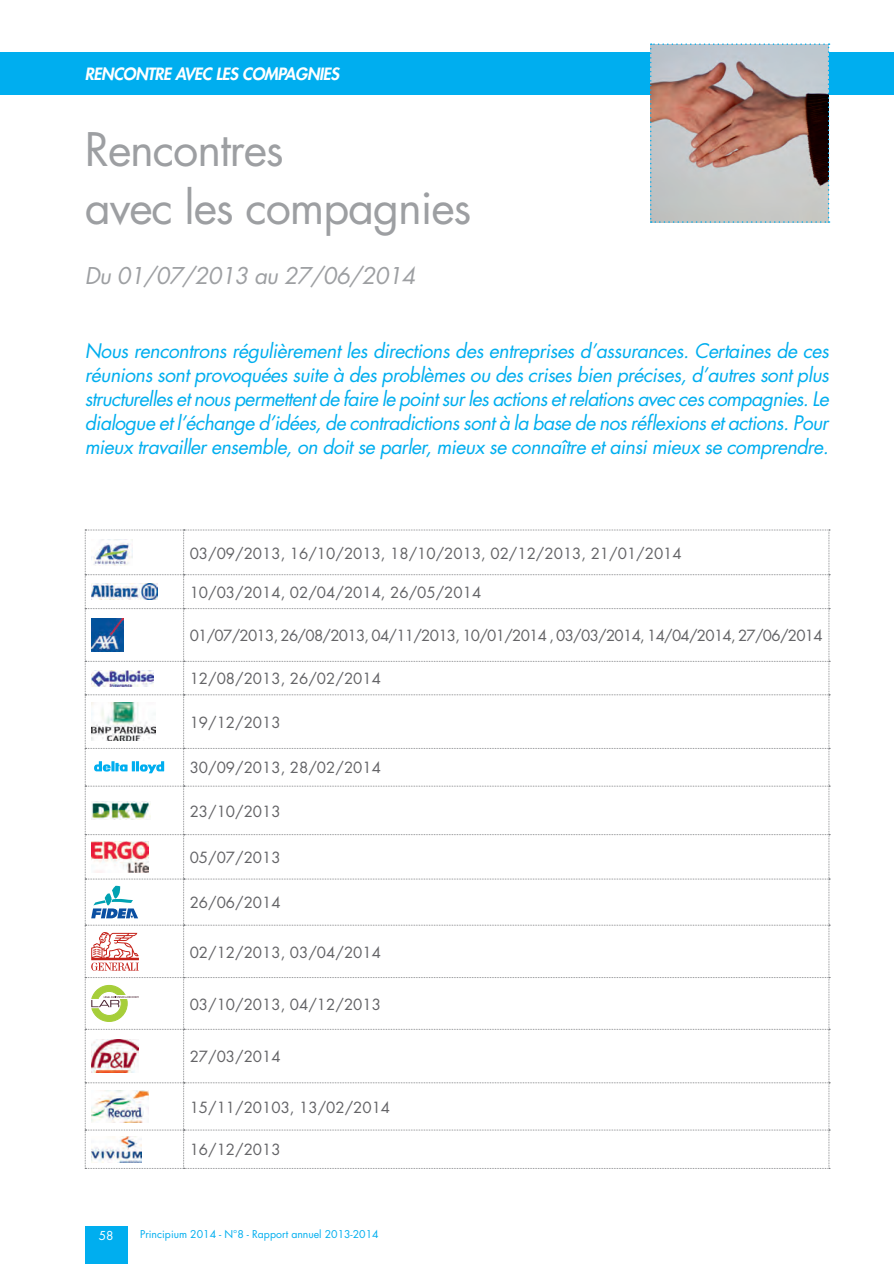
<style>
.page{position:relative;width:894px;height:1264px;background:#fff}
.page>*{position:absolute;margin:0;border:0;box-sizing:border-box;transform-origin:0 0}
.t1{font:45px/58.5px "Futura Std";letter-spacing:-.025em;color:#9d9fa2}
.t2{font:italic 22.5px "Futura Std";letter-spacing:-.025em;color:#9d9fa2}
.t3{font:italic 19.5px/24px "Futura Std";letter-spacing:-.025em;color:#00aeef;text-align:justify}
.t4{font:italic 800 16.5px "Futura Std";letter-spacing:-.025em;color:#fff}
.t5{font:15px "Futura Std";color:#636366}
.t6{font:15px "Futura Std";letter-spacing:-.045em;color:#636366}
.t7{font:12px "Futura Std";color:#fff}
.t8{font:10.5px "Futura Std";color:#00aeef}
</style>
<div class="page">
<hr style="left:893px;top:53px;width:1px;height:42px;background:#00aeef">
<div style="left:0;top:52px;width:893px;height:43px;background:#00aeef"></div>
<div style="left:85px;top:1226px;width:42px;height:38px;background:#00aeef"></div>
<svg style="left:650px;top:43px;width:180px;height:180px;background:#b2a29e"></svg>
<svg style="left:85px;top:530px;width:745px;height:639px"></svg>
<img style="left:91px;top:1040px;width:48px;height:32px">
<img style="left:91px;top:1090px;width:58px;height:32px">
<img style="left:91px;top:1136px;width:50px;height:26px">
<p class="t4" style="left:85px;top:64px;width:256px">RENCONTRE AVEC LES COMPAGNIES</p>
<h1 class="t1" style="left:85px;top:121px;width:388px">Rencontres<br>avec les compagnies</h1>
<p class="t2" style="left:85px;top:262px;width:332px">Du 01/07/2013 au 27/06/2014</p>
<p class="t3" style="left:85px;top:339px;width:746px">Nous rencontrons régulièrement les directions des entreprises d’assurances. Certaines de ces réunions sont provoquées suite à des problèmes ou des crises bien précises, d’autres sont plus structurelles et nous permettent de faire le point sur les actions et relations avec ces compagnies. Le dialogue et l’échange d’idées, de contradictions sont à la base de nos réflexions et actions. Pour mieux travailler ensemble, on doit se parler, mieux se connaître et ainsi mieux se comprendre.</p>
<p class="t5" style="left:190px;top:543px;width:494px">03/09/2013, 16/10/2013, 18/10/2013, 02/12/2013, 21/01/2014</p>
<p class="t5" style="left:190px;top:583px;width:293px">10/03/2014, 02/04/2014, 26/05/2014</p>
<p class="t6" style="left:190px;top:626px;width:634px">01/07/2013, 26/08/2013, 04/11/2013, 10/01/2014 , 03/03/2014, 14/04/2014, 27/06/2014</p>
<p class="t5" style="left:190px;top:669px;width:193px">12/08/2013, 26/02/2014</p>
<p class="t5" style="left:190px;top:713px;width:93px">19/12/2013</p>
<p class="t5" style="left:190px;top:758px;width:193px">30/09/2013, 28/02/2014</p>
<p class="t5" style="left:190px;top:801px;width:93px">23/10/2013</p>
<p class="t5" style="left:190px;top:848px;width:93px">05/07/2013</p>
<p class="t5" style="left:190px;top:893px;width:93px">26/06/2014</p>
<p class="t5" style="left:190px;top:942px;width:193px">02/12/2013, 03/04/2014</p>
<p class="t5" style="left:190px;top:994px;width:193px">03/10/2013, 04/12/2013</p>
<p class="t5" style="left:190px;top:1047px;width:93px">27/03/2014</p>
<p class="t5" style="left:190px;top:1097px;width:202px">15/11/20103, 13/02/2014</p>
<p class="t5" style="left:190px;top:1140px;width:93px">16/12/2013</p>
<p class="t7" style="left:99px;top:1227px;width:16px">58</p>
<p class="t8" style="left:140px;top:1228px;width:240px">Principium 2014 - N°8 - Rapport annuel 2013-2014</p>
</div>
